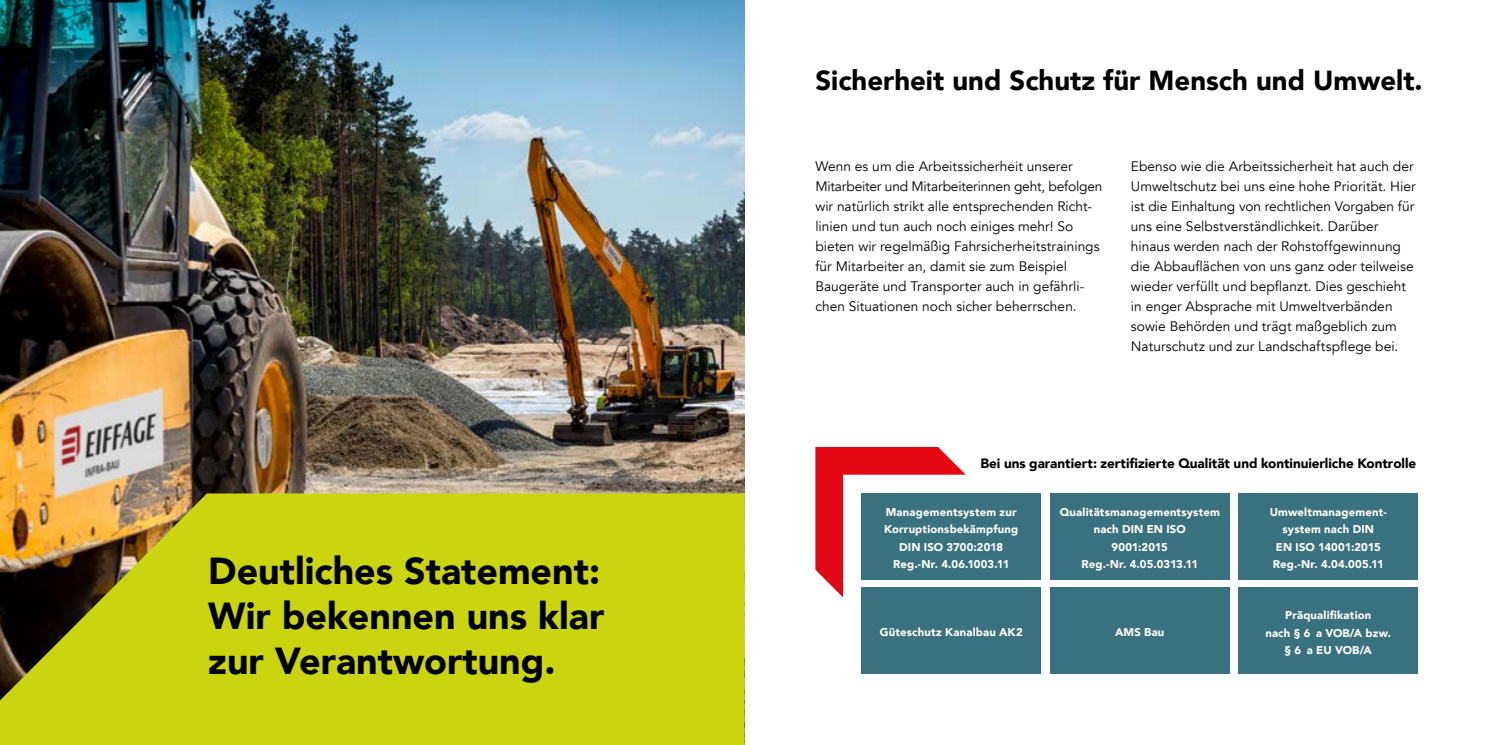
<style>
.page{position:relative;width:1489px;height:745px;background:#fff}
.page>*{position:absolute;margin:0;border:0;box-sizing:border-box;transform-origin:0 0}
.t1{font:900 37.5px/45px "Avenir";color:#000;text-align:justify}
.t2{font:900 27.5px "Avenir";color:#000}
.t3{font:13.75px/20px "Avenir";color:#000}
.t4{font:900 13.5px "Avenir";letter-spacing:-.005em;color:#000}
.t5{font:900 11.25px/17.5px "Avenir";letter-spacing:.015em;color:#fff;text-align:center}
</style>
<div class="page">
<img style="left:0;top:0;width:744px;height:493px">
<svg style="left:0;top:493px;width:744px;height:251px;background:#c0c613"></svg>
<div style="left:1049px;top:493px;width:180px;height:86px;background:#3a717f"></div>
<div style="left:1049px;top:587px;width:180px;height:86px;background:#3a717f"></div>
<div style="left:1238px;top:493px;width:179px;height:86px;background:#3a717f"></div>
<div style="left:1238px;top:587px;width:179px;height:86px;background:#3a717f"></div>
<svg style="left:815px;top:447px;width:150px;height:150px"></svg>
<div style="left:861px;top:493px;width:179px;height:86px;background:#3a717f"></div>
<div style="left:861px;top:587px;width:179px;height:86px;background:#3a717f"></div>
<h1 class="t1" style="left:208px;top:547px;width:397px">Deutliches Statement:<br>Wir bekennen uns klar zur Verantwortung.</h1>
<h2 class="t2" style="left:815px;top:57px;width:608px">Sicherheit und Schutz für Mensch und Umwelt.</h2>
<p class="t3" style="left:815px;top:156px;width:288px">Wenn es um die Arbeitssicherheit unserer Mitarbeiter und Mitarbeiterinnen geht, befolgen wir natürlich strikt alle entsprechenden Richt&shy;linien und tun auch noch einiges mehr! So bieten wir regelmäßig Fahrsicherheitstrainings für Mitarbeiter an, damit sie zum Beispiel Baugeräte und Transporter auch in gefährli&shy;chen Situationen noch sicher beherrschen.</p>
<p class="t3" style="left:1130px;top:157px;width:286px">Ebenso wie die Arbeitssicherheit hat auch der Umweltschutz bei uns eine hohe Priorität. Hier ist die Einhaltung von rechtlichen Vorgaben für uns eine Selbstverständlichkeit. Darüber hinaus werden nach der Rohstoffgewinnung die Abbauflächen von uns ganz oder teilweise wieder verfüllt und bepflanzt. Dies geschieht in enger Absprache mit Umweltverbänden sowie Behörden und trägt maßgeblich zum Naturschutz und zur Landschaftspflege bei.</p>
<p class="t4" style="left:980px;top:451px;width:437px">Bei uns garantiert: zertifizierte Qualität und kontinuierliche Kontrolle</p>
<p class="t5" style="left:884px;top:502px;width:136px">Managementsystem zur<br>Korruptionsbekämpfung<br>DIN ISO 3700:2018<br>Reg.-Nr. 4.06.1003.11</p>
<p class="t5" style="left:879px;top:622px;width:144px">Güteschutz Kanalbau AK2</p>
<p class="t5" style="left:1059px;top:502px;width:162px">Qualitätsmanagementsystem nach DIN EN ISO<br>9001:2015<br>Reg.-Nr. 4.05.0313.11</p>
<p class="t5" style="left:1115px;top:622px;width:51px">AMS Bau</p>
<p class="t5" style="left:1269px;top:502px;width:119px">Umweltmanagement&shy;system nach DIN<br>EN ISO 14001:2015<br>Reg.-Nr. 4.04.005.11</p>
<p class="t5" style="left:1265px;top:605px;width:127px">Präqualifikation<br>nach § 6 a VOB/A bzw. § 6 a EU VOB/A</p>
</div>
